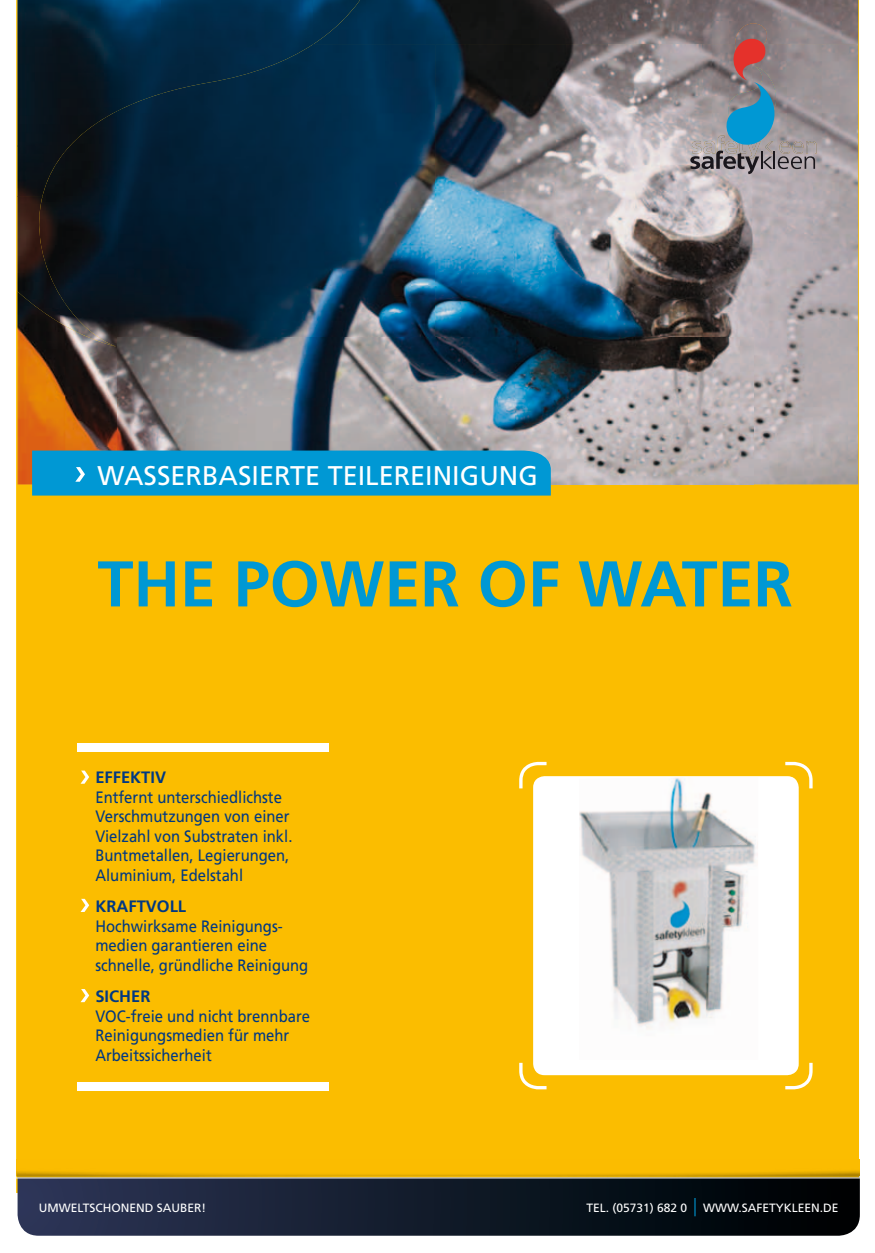
<style>
.page{position:relative;width:875px;height:1253px;background:#fff}
.page>*{position:absolute;margin:0;border:0;box-sizing:border-box;transform-origin:0 0}
.t1{font:700 64.5px "Frutiger CE";color:#0098d4}
.t2{font:27px "Frutiger CE";color:#fff}
.t3{font:16.5px/19.5px "Frutiger CE";color:#003883;scale:.9 1}
.t4{font:700 16.5px "Frutiger CE";color:#003883}
.t5{font:12px "Frutiger";color:#fff}
.s1{font-size:24px;color:#0098d4}
</style>
<div class="page">
<div style="left:17px;top:0;width:842px;height:1192px;background:#fbbd00"></div>
<hr style="left:0;top:1175px;width:875px;height:1px;background:#fff">
<div style="left:17px;top:1159px;width:842px;height:16px;background:#fbbc00"></div>
<img style="left:360px;top:0;width:498px;height:44px">
<img style="left:118px;top:44px;width:740px;height:440px">
<img style="left:65px;top:146px;width:53px;height:304px">
<img style="left:17px;top:197px;width:48px;height:287px">
<img style="left:17px;top:0;width:145px;height:146px">
<img style="left:161px;top:0;width:152px;height:94px">
<img style="left:313px;top:0;width:47px;height:45px">
<img style="left:17px;top:146px;width:53px;height:51px">
<img style="left:17px;top:196px;width:44px;height:127px">
<img style="left:60px;top:295px;width:51px;height:50px">
<svg style="left:111px;top:344px;width:5px;height:3px"></svg>
<div style="left:32px;top:450px;width:519px;height:45px;background:#0098d4"></div>
<svg style="left:690px;top:23px;width:126px;height:151px;background:#89878e"></svg>
<svg style="left:519px;top:762px;width:27px;height:26px"></svg>
<svg style="left:785px;top:762px;width:27px;height:26px"></svg>
<svg style="left:519px;top:1062px;width:27px;height:27px"></svg>
<svg style="left:785px;top:1062px;width:27px;height:27px"></svg>
<div style="left:533px;top:776px;width:265px;height:299px;background:#fff;border-radius:11px"></div>
<div style="left:78px;top:1082px;width:251px;height:8px;background:#fff"></div>
<div style="left:78px;top:743px;width:251px;height:9px;background:#fff"></div>
<img style="left:579px;top:778px;width:179px;height:252px">
<svg style="left:18px;top:1178px;width:841px;height:57px;background:#141c2c"></svg>
<img style="left:18px;top:1161px;width:841px;height:16px">
<hr style="left:0;top:1177px;width:875px;height:1px;background:#fff">
<svg style="left:80px;top:770px;width:9px;height:13px"></svg>
<svg style="left:80px;top:898px;width:9px;height:14px"></svg>
<svg style="left:80px;top:989px;width:9px;height:13px"></svg>
<h2 class="t2" style="left:97px;top:459px;width:442px">Wasserbasierte Teilereinigung</h2>
<h1 class="t1" style="left:97px;top:545px;width:696px">THE POWER OF WATER</h1>
<p class="t4" style="left:95px;top:767px;width:72px">EFFE KTIV</p>
<p class="t3" style="left:95px;top:787px;width:220px">E ntfernt unterschiedlichste<br>Verschmutzungen von einer<br>Vielzahl von Substraten inkl.<br>B untmetallen, Legierungen,<br>Aluminium, Edelstahl</p>
<p class="t4" style="left:95px;top:896px;width:11px">KRAFT</p>
<p class="t4" style="left:146px;top:896px;width:38px">VOLL</p>
<p class="t3" style="left:95px;top:916px;width:238px">Hochwirksame Reinigungs&shy;medien garantieren eine schnelle, gründliche Reinigung</p>
<p class="t4" style="left:95px;top:986px;width:35px">SICHER</p>
<p class="t3" style="left:95px;top:1006px;width:240px">VOC-freie und nicht brennbare<br>Reinigungsmedien für mehr<br>Arbeitssicherheit</p>
<p class="t5" style="left:39px;top:1200px;width:169px">UMWELTSCHONEND SAUBER!</p>
<p class="t5" style="left:586px;top:1200px;width:130px">TEL. (05731) 682 0 <span class="s1">|</span> WWW</p>
<p class="t5" style="left:738px;top:1200px;width:61px">.SAFETYKLEEN</p>
<p class="t5" style="left:820px;top:1200px;width:12px">.DE</p>
</div>
